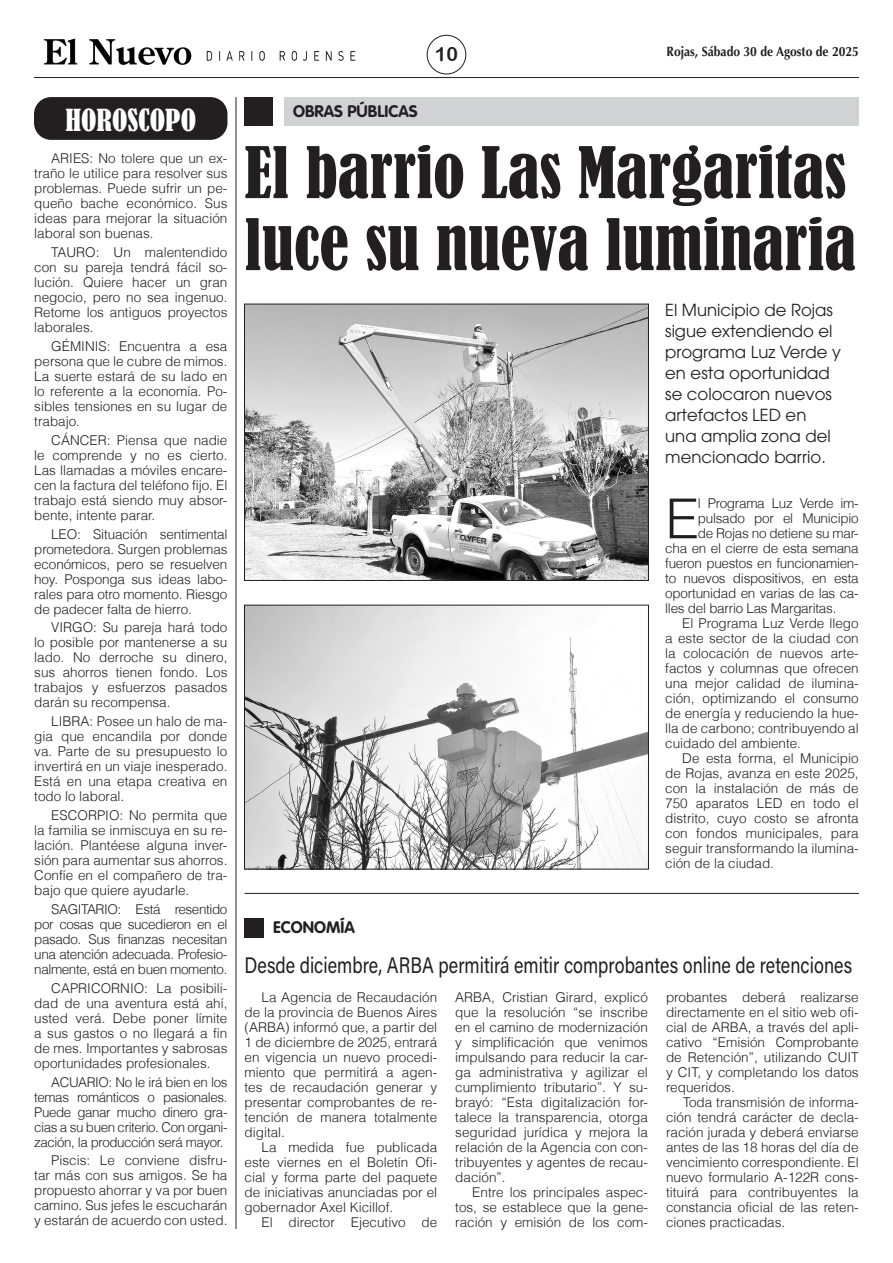
<style>
.page{position:relative;width:893px;height:1263px;background:#fff}
.page>*{position:absolute;margin:0;border:0;box-sizing:border-box;transform-origin:0 0}
.TITULO_REVISTA{font:condensed 66px/72px "Bernard";color:#231f20}
.TEXTO_REVISTA{font:300 55.2px "Helvetica";color:#231f20}
.TITULO_REVISTA-2{font:condensed 28.5px "Bernard";color:#fff}
.TITULO_SEC_REVISTA{font:22.5px "Acumin Variable Concept";letter-spacing:.02em;color:#231f20;scale:.8 1}
.VOLANTA_REVISTA{font:19.5px "Arial Rounded MT Bold";color:#231f20}
.BAJADA_REVISTA{font:16.5px/21px "ITC Avant Garde Std";color:#231f20}
.VOLANTA_REVISTA-2{font:700 16.5px "VAG Rounded Std";color:#231f20}
.TEXTO_REVISTA-2{font:300 13.5px/15px "Helvetica";color:#231f20;text-align:justify}
.TEXTO_REVISTA-3{font:300 13.5px "Helvetica";letter-spacing:-.02em;color:#231f20}
.t1{font:700 13.5px "Optima LT Std";color:#231f20;scale:.9 1}
</style>
<div class="page">
<img style="left:43px;top:38px;width:149px;height:27px">
<img style="left:198px;top:49px;width:166px;height:14px;border-radius:7px">
<hr style="left:34px;top:77px;width:825px;height:1px;background:#231f20">
<div style="left:427px;top:35px;width:39px;height:39px;border:1px solid #231f20;border-radius:50%"></div>
<div style="left:285px;top:97px;width:574px;height:28px;background:#d1d2d4"></div>
<div style="left:244px;top:97px;width:29px;height:28px;background:#231f20"></div>
<hr style="left:236px;top:97px;width:1px;height:1132px;background:#231f20">
<div style="left:34px;top:97px;width:193px;height:43px;background:#231f20;border-radius:17px"></div>
<div style="left:244px;top:918px;width:20px;height:19px;background:#231f20"></div>
<hr style="left:244px;top:893px;width:615px;height:1px;background:#231f20">
<img style="left:246px;top:306px;width:401px;height:273px">
<div style="left:244px;top:304px;width:405px;height:277px;border:1px solid #231f20"></div>
<img style="left:246px;top:607px;width:401px;height:260px">
<div style="left:244px;top:605px;width:405px;height:264px;border:1px solid #231f20"></div>
<p class="TITULO_REVISTA-2" style="left:65px;top:103px;width:132px">HOROSCOPO</p>
<p class="TEXTO_REVISTA-2" style="left:34px;top:151px;width:195px;text-indent:17px">ARIES: No tolere que un ex&shy;traño le utilice para resolver sus problemas. Puede sufrir un pe&shy;queño bache económico. Sus ideas para mejorar la situación laboral son buenas.</p>
<p class="TEXTO_REVISTA-2" style="left:34px;top:245px;width:195px;text-indent:17px">TAURO: Un malentendido con su pareja tendrá fácil so&shy;lución. Quiere hacer un gran negocio, pero no sea ingenuo.<br>Retome los antiguos proyectos laborales.</p>
<p class="TEXTO_REVISTA-2" style="left:34px;top:338px;width:195px;text-indent:17px">GÉMINIS: Encuentra a esa persona que le cubre de mimos.<br>La suerte estará de su lado en lo referente a la economía. Po&shy;sibles tensiones en su lugar de trabajo.</p>
<p class="TEXTO_REVISTA-2" style="left:34px;top:432px;width:195px;text-indent:17px">CÁNCER: Piensa que nadie le comprende y no es cierto.<br>Las llamadas a móviles encare&shy;cen la factura del teléfono fijo. El trabajo está siendo muy absor&shy;bente, intente parar.</p>
<p class="TEXTO_REVISTA-2" style="left:34px;top:526px;width:195px;text-indent:17px">LEO: Situación sentimental prometedora. Surgen problemas económicos, pero se resuelven hoy. Posponga sus ideas labo&shy;rales para otro momento. Riesgo de padecer falta de hierro.</p>
<p class="TEXTO_REVISTA-2" style="left:34px;top:620px;width:195px;text-indent:17px">VIRGO: Su pareja hará todo lo posible por mantenerse a su lado. No derroche su dinero, sus ahorros tienen fondo. Los trabajos y esfuerzos pasados darán su recompensa.</p>
<p class="TEXTO_REVISTA-2" style="left:34px;top:714px;width:195px;text-indent:17px">LIBRA: Posee un halo de ma&shy;gia que encandila por donde va. Parte de su presupuesto lo invertirá en un viaje inesperado.<br>Está en una etapa creativa en todo lo laboral.</p>
<p class="TEXTO_REVISTA-2" style="left:34px;top:808px;width:195px;text-indent:17px">ESCORPIO: No permita que la familia se inmiscuya en su re&shy;lación. Plantéese alguna inver&shy;sión para aumentar sus ahorros.<br>Confíe en el compañero de tra&shy;bajo que quiere ayudarle.</p>
<p class="TEXTO_REVISTA-2" style="left:34px;top:901px;width:195px;text-indent:17px">SAGITARIO: Está resentido por cosas que sucedieron en el pasado. Sus finanzas necesitan una atención adecuada. Profesio&shy;nalmente, está en buen momento.</p>
<p class="TEXTO_REVISTA-2" style="left:34px;top:980px;width:195px;text-indent:17px">CAPRICORNIO: La posibili&shy;dad de una aventura está ahí, usted verá. Debe poner límite a sus gastos o no llegará a fin de mes. Importantes y sabrosas oportunidades profesionales.</p>
<p class="TEXTO_REVISTA-2" style="left:34px;top:1074px;width:195px;text-indent:17px">ACUARIO: No le irá bien en los temas románticos o pasionales.<br>Puede ganar mucho dinero gra&shy;cias a su buen criterio. Con organi&shy;zación, la producción será mayor.</p>
<p class="TEXTO_REVISTA-2" style="left:34px;top:1153px;width:195px;text-indent:17px">Piscis: Le conviene disfru&shy;tar más con sus amigos. Se ha propuesto ahorrar y va por buen camino. Sus jefes le escucharán y estarán de acuerdo con usted.</p>
<p class="VOLANTA_REVISTA-2" style="left:293px;top:102px;width:126px">OBRAS PÚBLICAS</p>
<p class="VOLANTA_REVISTA" style="left:435px;top:43px;width:25px">10</p>
<p class="t1" style="left:667px;top:43px;width:215px">Rojas, Sábado 30 de Agosto de 2025</p>
<p class="TITULO_REVISTA" style="left:244px;top:138px;width:613px">El barrio Las Margaritas luce su nueva luminaria</p>
<p class="VOLANTA_REVISTA-2" style="left:273px;top:917px;width:83px">ECONOMÍA</p>
<p class="BAJADA_REVISTA" style="left:665px;top:299px;width:177px">El Municipio de Rojas sigue extendiendo el programa Luz Verde y en esta oportunidad se colocaron nuevos artefactos LED en una amplia zona del mencionado barrio.</p>
<p class="TEXTO_REVISTA" style="left:665px;top:484px;width:35px">E</p>
<p class="TEXTO_REVISTA-3" style="left:698px;top:495px;width:162px">l Programa Luz Verde im-</p>
<p class="TEXTO_REVISTA-3" style="left:698px;top:510px;width:162px">pulsado por el Municipio</p>
<p class="TEXTO_REVISTA-3" style="left:698px;top:525px;width:162px">de Rojas no detiene su mar-</p>
<p class="TEXTO_REVISTA-3" style="left:665px;top:540px;width:195px">cha en el cierre de esta semana</p>
<p class="TEXTO_REVISTA-3" style="left:665px;top:555px;width:195px">fueron puestos en funcionamien-</p>
<p class="TEXTO_REVISTA-3" style="left:665px;top:570px;width:195px">to nuevos dispositivos, en esta</p>
<p class="TEXTO_REVISTA-3" style="left:665px;top:585px;width:195px">oportunidad en varias de las ca-</p>
<p class="TEXTO_REVISTA-3" style="left:665px;top:600px;width:173px">lles del barrio Las Margaritas.</p>
<p class="TEXTO_REVISTA-2" style="left:665px;top:616px;width:195px;text-indent:17px">El Programa Luz Verde llego a este sector de la ciudad con la colocación de nuevos arte&shy;factos y columnas que ofrecen una mejor calidad de ilumina&shy;ción, optimizando el consumo de energía y reduciendo la hue&shy;lla de carbono; contribuyendo al cuidado del ambiente.</p>
<p class="TEXTO_REVISTA-2" style="left:665px;top:751px;width:195px;text-indent:17px">De esta forma, el Municipio de Rojas, avanza en este 2025, con la instalación de más de 750 aparatos LED en todo el distrito, cuyo costo se afronta con fondos municipales, para seguir transformando la ilumina&shy;ción de la ciudad.</p>
<p class="TITULO_SEC_REVISTA" style="left:244px;top:950px;width:761px">Desde diciembre, ARBA permitirá emitir comprobantes online de retenciones</p>
<p class="TEXTO_REVISTA-2" style="left:244px;top:989px;width:194px;text-indent:17px">La Agencia de Recaudación de la provincia de Buenos Aires (ARBA) informó que, a partir del 1 de diciembre de 2025, entrará en vigencia un nuevo procedi&shy;miento que permitirá a agen&shy;tes de recaudación generar y presentar comprobantes de re&shy;tención de manera totalmente digital.</p>
<p class="TEXTO_REVISTA-2" style="left:244px;top:1139px;width:194px;text-indent:17px">La medida fue publicada este viernes en el Boletín Ofi&shy;cial y forma parte del paquete de iniciativas anunciadas por el gobernador Axel Kicillof.</p>
<p class="TEXTO_REVISTA-2" style="left:261px;top:1214px;width:177px">El director Ejecutivo de</p>
<p class="TEXTO_REVISTA-2" style="left:455px;top:989px;width:194px">ARBA, Cristian Girard, explicó que la resolución “se inscribe en el camino de modernización y simplificación que venimos impulsando para reducir la car&shy;ga administrativa y agilizar el cumplimiento tributario”. Y su&shy;brayó: “Esta digitalización for&shy;talece la transparencia, otorga seguridad jurídica y mejora la relación de la Agencia con con&shy;tribuyentes y agentes de recau&shy;dación”.</p>
<p class="TEXTO_REVISTA-2" style="left:455px;top:1184px;width:194px;text-indent:17px">Entre los principales aspec&shy;tos, se establece que la gene&shy;ración y emisión de los com-</p>
<p class="TEXTO_REVISTA-2" style="left:666px;top:989px;width:194px">probantes deberá realizarse directamente en el sitio web ofi&shy;cial de ARBA, a través del apli&shy;cativo “Emisión Comprobante de Retención”, utilizando CUIT y CIT, y completando los datos requeridos.</p>
<p class="TEXTO_REVISTA-2" style="left:666px;top:1094px;width:194px;text-indent:17px">Toda transmisión de informa&shy;ción tendrá carácter de decla&shy;ración jurada y deberá enviarse antes de las 18 horas del día de vencimiento correspondiente. El nuevo formulario A-122R cons&shy;tituirá para contribuyentes la constancia oficial de las reten&shy;ciones practicadas.</p>
</div>
